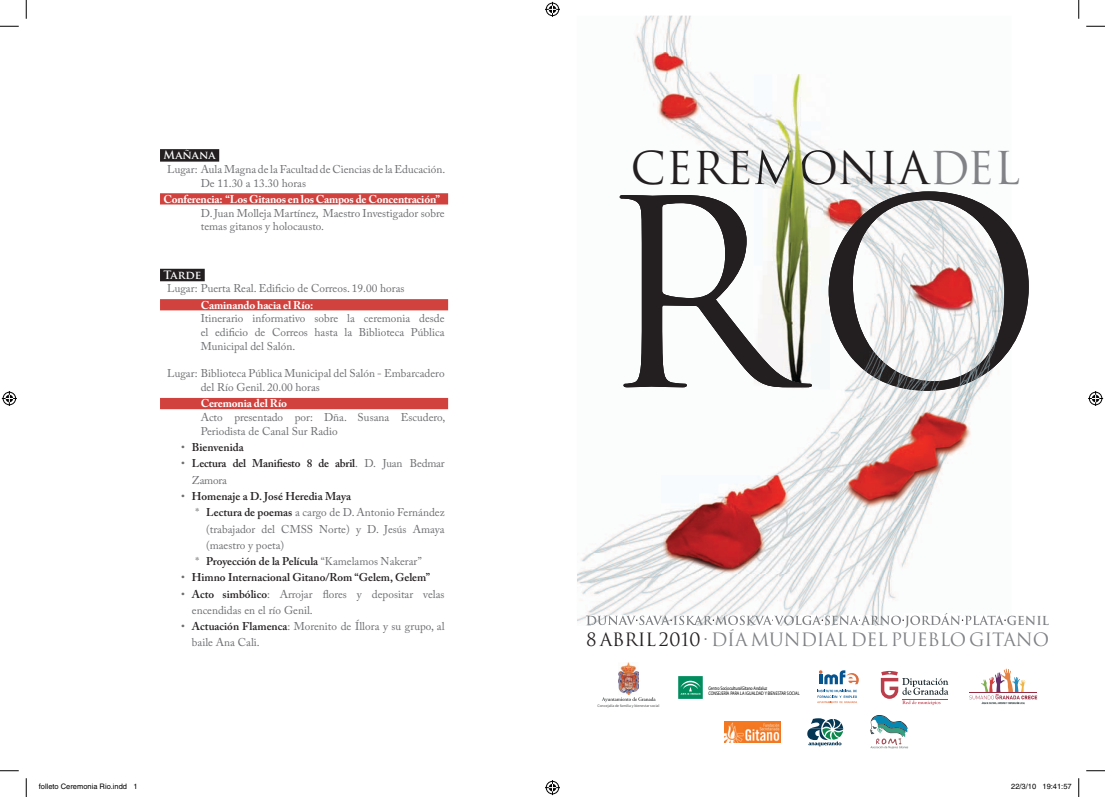
<style>
.page{position:relative;width:1105px;height:797px;background:#fff}
.page>*{position:absolute;margin:0;border:0;box-sizing:border-box;transform-origin:0 0}
.t1{font:44px "Trajan";color:#231f20}
.t2{font:17.88px "Trajan";letter-spacing:-.01em;color:#808285}
.t3{font:11.25px/13.8px "Adobe Caslon Pro";color:#6c6d70}
.t4{font:600 11.25px "Adobe Caslon Pro";color:#231f20}
.t5{font:700 11.25px "Adobe Caslon Pro";letter-spacing:-.02em;color:#fff}
.t6{font:600 11.25px/16.2px "Adobe Caslon Pro";letter-spacing:-.02em;color:#231f20}
.t7{font:700 11.25px "Trajan Pro";color:#fff}
.t8{font:7.5px "Helvetica";color:#000}
.t9{font:5.12px/5.1px "Myriad Pro";letter-spacing:-.015em;color:#000;scale:.8 1}
.t10{font:3.88px "Myriad Pro";color:#57585a}
.s1{font-weight:400;color:#6c6d70}
.s2{font-weight:600;color:#231f20}
.s3{color:#808285}
.s4{color:#231f20}
</style>
<div class="page">
<img style="left:577px;top:16px;width:403px;height:610px">
<img style="left:586px;top:615px;width:50px;height:10px">
<img style="left:639px;top:615px;width:31px;height:10px">
<img style="left:673px;top:615px;width:40px;height:10px">
<img style="left:715px;top:615px;width:57px;height:10px">
<img style="left:774px;top:615px;width:47px;height:10px">
<img style="left:825px;top:615px;width:34px;height:10px">
<img style="left:861px;top:615px;width:40px;height:10px">
<img style="left:905px;top:613px;width:55px;height:13px">
<img style="left:965px;top:615px;width:39px;height:10px">
<svg style="left:1004px;top:615px;width:8px;height:10px"></svg>
<img style="left:633px;top:150px;width:298px;height:35px">
<img style="left:661px;top:475px;width:129px;height:99px">
<img style="left:838px;top:408px;width:139px;height:103px">
<img style="left:657px;top:94px;width:44px;height:28px">
<img style="left:652px;top:53px;width:34px;height:20px">
<img style="left:754px;top:74px;width:76px;height:315px">
<img style="left:754px;top:150px;width:76px;height:35px">
<svg style="left:620px;top:191px;width:409px;height:196px"></svg>
<img style="left:725px;top:721px;width:55px;height:21px">
<svg style="left:870px;top:715px;width:38px;height:33px"></svg>
<svg style="left:807px;top:718px;width:36px;height:28px"></svg>
<svg style="left:881px;top:671px;width:67px;height:34px"></svg>
<svg style="left:969px;top:668px;width:68px;height:36px"></svg>
<hr style="left:969px;top:692px;width:68px;height:1px;background:#952c42">
<svg style="left:817px;top:670px;width:42px;height:33px"></svg>
<img style="left:619px;top:662px;width:19px;height:32px">
<svg style="left:602px;top:697px;width:54px;height:5px"></svg>
<svg style="left:678px;top:676px;width:25px;height:23px"></svg>
<div style="left:160px;top:149px;width:59px;height:13px;background:#231f20"></div>
<div style="left:160px;top:193px;width:288px;height:11px;background:#d1413d"></div>
<div style="left:160px;top:269px;width:45px;height:12px;background:#231f20"></div>
<div style="left:160px;top:299px;width:288px;height:11px;background:#d1413d"></div>
<div style="left:160px;top:398px;width:288px;height:11px;background:#d1413d"></div>
<svg style="left:0;top:25px;width:19px;height:2px"></svg>
<svg style="left:1086px;top:25px;width:19px;height:2px"></svg>
<svg style="left:0;top:770px;width:19px;height:1px"></svg>
<svg style="left:1086px;top:770px;width:19px;height:1px"></svg>
<svg style="left:25px;top:0;width:2px;height:19px"></svg>
<svg style="left:25px;top:778px;width:2px;height:19px"></svg>
<svg style="left:1078px;top:0;width:1px;height:19px"></svg>
<svg style="left:1078px;top:778px;width:1px;height:19px"></svg>
<svg style="left:545px;top:2px;width:15px;height:15px"></svg>
<svg style="left:545px;top:780px;width:15px;height:15px"></svg>
<svg style="left:2px;top:391px;width:15px;height:15px"></svg>
<svg style="left:1088px;top:391px;width:15px;height:15px"></svg>
<p class="t7" style="left:164px;top:148px;width:54px">Mañana</p>
<p class="t3" style="left:201px;top:162px;width:246px;text-indent:-34px">Lugar: Aula Magna de la Facultad de Ciencias de la Educación.<br>De 11.30 a 13.30 horas</p>
<p class="t5" style="left:164px;top:192px;width:278px">Conferencia: “Los Gitanos en los Campos de Concentración”</p>
<p class="t3" style="left:201px;top:206px;width:245px">D. Juan Molleja Martínez, Maestro Investigador sobre temas gitanos y holocausto.</p>
<p class="t7" style="left:164px;top:267px;width:39px">Tarde</p>
<p class="t3" style="left:167px;top:282px;width:239px">Lugar: Puerta Real. Edificio de Correos. 19.00 horas</p>
<p class="t5" style="left:201px;top:298px;width:114px">Caminando hacia el Río:</p>
<p class="t3" style="left:201px;top:312px;width:245px;text-align:justify">Itinerario informativo sobre la ceremonia desde el edificio de Correos hasta la Biblioteca Pública Municipal del Salón.</p>
<p class="t3" style="left:201px;top:367px;width:245px;text-indent:-34px">Lugar: Biblioteca Pública Municipal del Salón - Embarcadero del Río Genil. 20.00 horas</p>
<p class="t5" style="left:201px;top:397px;width:88px">Ceremonia del Río</p>
<p class="t3" style="left:201px;top:410px;width:246px">Acto presentado por: Dña. Susana Escudero,<br>Periodista de Canal Sur Radio</p>
<p class="t4" style="left:181px;top:441px;width:64px"><span class="s1">•</span> Bienvenida</p>
<p class="t6" style="left:192px;top:455px;width:254px;text-indent:-11px"><span class="s1">•</span> Lectura del Manifiesto 8 de abril<span class="s1">. D. Juan Bedmar<br>Zamora</span></p>
<p class="t4" style="left:181px;top:489px;width:171px"><span class="s1">•</span> Homenaje a D. José Heredia Maya</p>
<p class="t3" style="left:195px;top:505px;width:251px">* <span class="s2">Lectura de poemas</span> a cargo de D. Antonio Fernández</p>
<p class="t3" style="left:206px;top:521px;width:240px">(trabajador del CMSS Norte) y D. Jesús Amaya</p>
<p class="t3" style="left:206px;top:538px;width:80px">(maestro y poeta)</p>
<p class="t4" style="left:195px;top:554px;width:228px"><span class="s1">*</span> Proyección de la Película <span class="s1">“Kamelamos Nakerar”</span></p>
<p class="t4" style="left:181px;top:571px;width:250px"><span class="s1">•</span> Himno Internacional Gitano/Rom “Gelem, Gelem”</p>
<p class="t3" style="left:192px;top:585px;width:254px;line-height:16.2px;text-indent:-11px">• <span class="s2">Acto simbólico</span>: Arrojar flores y depositar velas encendidas en el río Genil.</p>
<p class="t3" style="left:192px;top:618px;width:254px;line-height:16.2px;text-indent:-11px">• <span class="s2">Actuación Flamenca</span>: Morenito de Íllora y su grupo, al baile Ana Cali.</p>
<h1 class="t1" style="left:630px;top:141px;width:391px">CEREMONIA<span class="s3">DEL</span></h1>
<h2 class="t2" style="left:586px;top:629px;width:465px"><span class="s4">8 ABRIL 2010</span> · DÍA MUNDIAL DEL PUEBLO GITANO</h2>
<p class="t10" style="left:598px;top:702px;width:63px">Concejalía de familia y bienestar social</p>
<p class="t9" style="left:708px;top:685px;width:116px">Centro SocioculturalGitano Andaluz<br>CONSEJERÍA PARA LA IGUALDAD Y BIENESTAR SOCIAL</p>
<p class="t8" style="left:39px;top:782px;width:100px">folleto Ceremonia Rio.indd 1</p>
<p class="t8" style="left:1011px;top:782px;width:62px">22/3/10 19:41:57</p>
</div>
